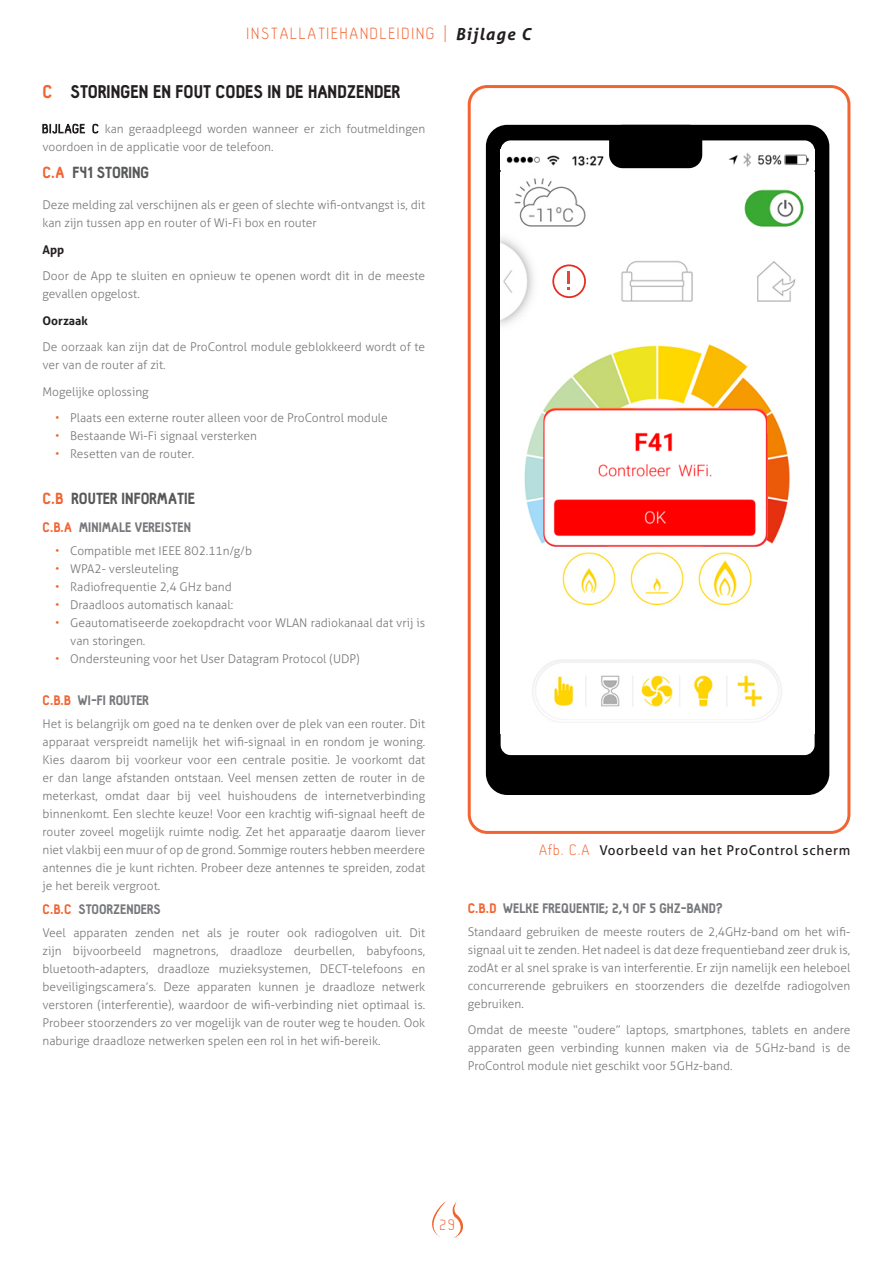
<style>
.page{position:relative;width:893px;height:1263px;background:#fff}
.page>*{position:absolute;margin:0;border:0;box-sizing:border-box;transform-origin:0 0}
.t1{font:900 18px "Hallosans";color:#231f20}
.t2{font:300 18px "Hallosans";letter-spacing:.11em;color:#f26431}
.t3{font:300 16.5px "Hallosans";color:#f26431}
.t4{font:900 15.75px "Hallosans";color:#57585a}
.t5{font:900 13.5px "Hallosans";color:#76787b}
.t6{font:13.5px "Aller";letter-spacing:.05em;color:#231f20}
.t7{font:300 12px/18px "Aller";color:#76787b}
.t8{font:700 12px "Aller";color:#231f20}
.s1{font-family:"Aller";font-weight:700;font-style:italic;font-size:16.5px;color:#231f20}
.s2{color:#f26431}
.s3{font-family:"Hallosans";font-size:13.5px;color:#231f20}
.s4{font-family:"Hallosans";font-weight:300;font-size:16.5px;color:#f26431}
</style>
<div class="page">
<svg style="left:432px;top:1202px;width:13px;height:35px"></svg>
<svg style="left:453px;top:1201px;width:10px;height:37px"></svg>
<div style="left:486px;top:125px;width:343px;height:670px;background:#000;border-radius:21px"></div>
<svg style="left:501px;top:140px;width:314px;height:32px;background:#f2f2f2"></svg>
<div style="left:501px;top:733px;width:314px;height:22px;background:#fff"></div>
<img style="left:501px;top:150px;width:313px;height:19px">
<img style="left:541px;top:151px;width:113px;height:19px">
<img style="left:501px;top:172px;width:314px;height:561px">
<div style="left:609px;top:125px;width:93px;height:43px;background:#000;border-radius:14px"></div>
<img style="left:543px;top:408px;width:225px;height:139px">
<svg style="left:552px;top:264px;width:34px;height:34px"></svg>
<div style="left:468px;top:85px;width:382px;height:749px;border:3px solid #f26431;border-radius:18px"></div>
<h1 class="t2" style="left:247px;top:24px;width:285px">INSTALLATIEHANDLEIDING | <span class="s1">Bijlage C</span></h1>
<p class="t1" style="left:43px;top:82px;width:359px"><span class="s2">C</span> STORINGEN EN FOUT CODES IN DE HANDZENDER</p>
<p class="t7" style="left:43px;top:120px;width:384px"><span class="s3">BIJLAGE C</span> kan geraadpleegd worden wanneer er zich foutmeldingen voordoen in de applicatie voor de telefoon.</p>
<p class="t4" style="left:43px;top:164px;width:108px"><span class="s2">C.A</span> F41 STORING</p>
<p class="t7" style="left:43px;top:196px;width:384px">Deze melding zal verschijnen als er geen of slechte wifi-ontvangst is, dit kan zijn tussen app en router of Wi-Fi box en router</p>
<p class="t8" style="left:43px;top:242px;width:23px">App</p>
<p class="t7" style="left:43px;top:267px;width:384px">Door de App te sluiten en opnieuw te openen wordt dit in de meeste gevallen opgelost.</p>
<p class="t8" style="left:43px;top:313px;width:47px">Oorzaak</p>
<p class="t7" style="left:43px;top:338px;width:384px">De oorzaak kan zijn dat de ProControl module geblokkeerd wordt of te ver van de router af zit.</p>
<p class="t7" style="left:43px;top:382px;width:108px">Mogelijke oplossing</p>
<p class="t7" style="left:55px;top:409px;width:334px"><span class="s2">•</span> Plaats een externe router alleen voor de ProControl module</p>
<p class="t7" style="left:55px;top:427px;width:203px"><span class="s2">•</span> Bestaande Wi-Fi signaal versterken</p>
<p class="t7" style="left:55px;top:445px;width:141px"><span class="s2">•</span> Resetten van de router.</p>
<p class="t4" style="left:43px;top:489px;width:154px"><span class="s2">C.B</span> ROUTER INFORMATIE</p>
<p class="t5" style="left:43px;top:520px;width:150px"><span class="s2">C.B.A</span> MINIMALE VEREISTEN</p>
<p class="t7" style="left:55px;top:541px;width:199px"><span class="s2">•</span> Compatible met IEEE 802.11n/g/b</p>
<p class="t7" style="left:55px;top:559px;width:125px"><span class="s2">•</span> WPA2- versleuteling</p>
<p class="t7" style="left:55px;top:577px;width:178px"><span class="s2">•</span> Radiofrequentie 2,4 GHz band</p>
<p class="t7" style="left:55px;top:595px;width:179px"><span class="s2">•</span> Draadloos automatisch kanaal:</p>
<p class="t7" style="left:70px;top:613px;width:357px;text-indent:-15px"><span class="s2">•</span> Geautomatiseerde zoekopdracht voor WLAN radiokanaal dat vrij is van storingen.</p>
<p class="t7" style="left:55px;top:649px;width:306px"><span class="s2">•</span> Ondersteuning voor het User Datagram Protocol (UDP)</p>
<p class="t5" style="left:43px;top:693px;width:108px"><span class="s2">C.B.B</span> WI-FI ROUTER</p>
<p class="t7" style="left:43px;top:714px;width:384px;text-align:justify">Het is belangrijk om goed na te denken over de plek van een router. Dit apparaat verspreidt namelijk het wifi-signaal in en rondom je woning.<br>Kies daarom bij voorkeur voor een centrale positie. Je voorkomt dat er dan lange afstanden ontstaan. Veel mensen zetten de router in de meterkast, omdat daar bij veel huishoudens de internetverbinding binnenkomt. Een slechte keuze! Voor een krachtig wifi-signaal heeft de router zoveel mogelijk ruimte nodig. Zet het apparaatje daarom liever niet vlakbij een muur of op de grond. Sommige routers hebben meerdere antennes die je kunt richten. Probeer deze antennes te spreiden, zodat je het bereik vergroot.</p>
<p class="t5" style="left:43px;top:902px;width:120px"><span class="s2">C.B.C</span> STOORZENDERS</p>
<p class="t7" style="left:43px;top:923px;width:384px;text-align:justify">Veel apparaten zenden net als je router ook radiogolven uit. Dit zijn bijvoorbeeld magnetrons, draadloze deurbellen, babyfoons, bluetooth-adapters, draadloze muzieksystemen, DECT-telefoons en beveiligingscamera’s. Deze apparaten kunnen je draadloze netwerk verstoren (interferentie), waardoor de wifi-verbinding niet optimaal is.<br>Probeer stoorzenders zo ver mogelijk van de router weg te houden. Ook naburige draadloze netwerken spelen een rol in het wifi-bereik.</p>
<p class="t6" style="left:539px;top:842px;width:313px"><span class="s4">Afb. C.A^</span>Voorbeeld van het ProControl scherm</p>
<p class="t5" style="left:468px;top:901px;width:257px"><span class="s2">C.B.D</span> WELKE FREQUENTIE; 2,4 OF 5 GHZ-BAND?</p>
<p class="t7" style="left:468px;top:922px;width:384px;text-align:justify">Standaard gebruiken de meeste routers de 2,4GHz-band om het wifi&shy;signaal uit te zenden. Het nadeel is dat deze frequentieband zeer druk is, zodAt er al snel sprake is van interferentie. Er zijn namelijk een heleboel concurrerende gebruikers en stoorzenders die dezelfde radiogolven gebruiken.</p>
<p class="t7" style="left:468px;top:1021px;width:384px;text-align:justify">Omdat de meeste “oudere” laptops, smartphones, tablets en andere apparaten geen verbinding kunnen maken via de 5GHz-band is de ProControl module niet geschikt voor 5GHz-band.</p>
<h2 class="t3" style="left:440px;top:1216px;width:16px">29</h2>
</div>
